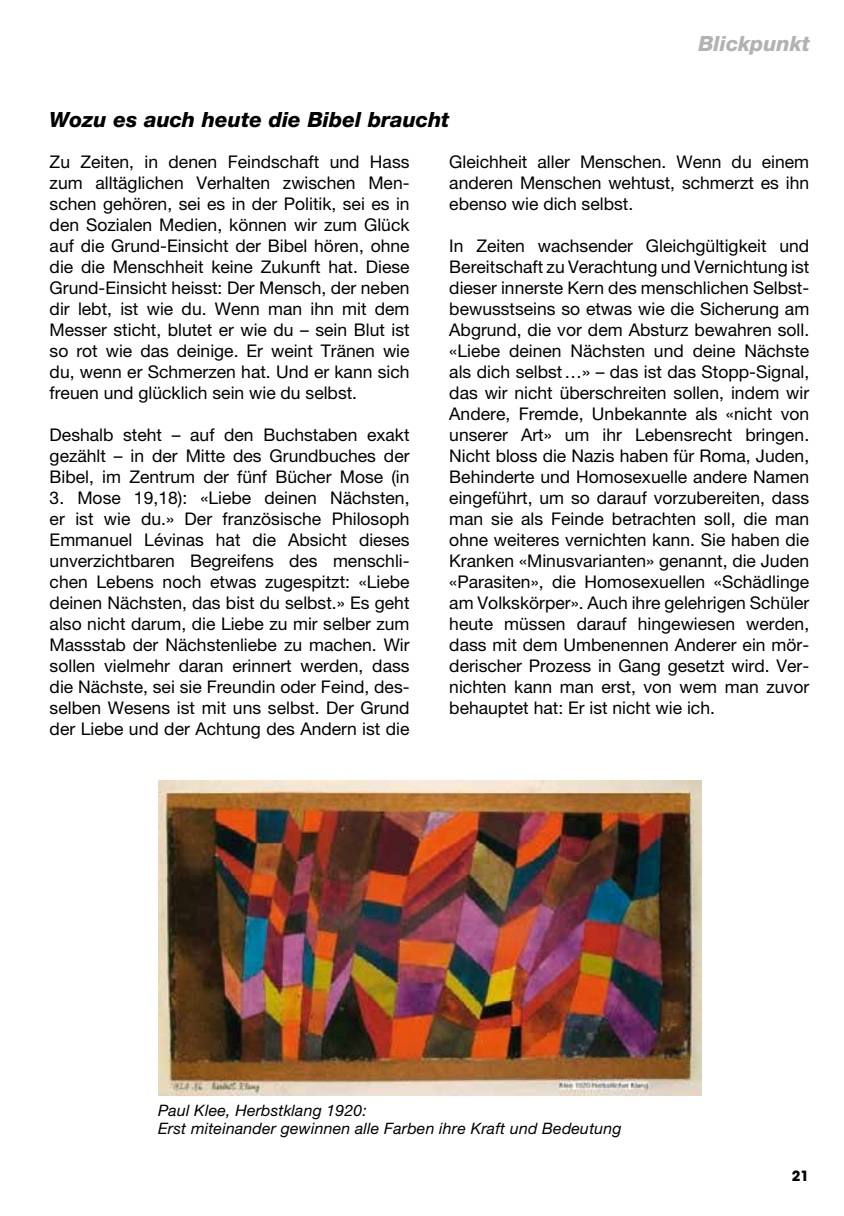
<style>
.page{position:relative;width:844px;height:1216px;background:#fff}
.page>*{position:absolute;margin:0;border:0;box-sizing:border-box;transform-origin:0 0}
.t1{font:italic 800 21px "Helvetica Neue LT Std";color:#000}
.t2{font:italic 800 21px "Helvetica Neue LT Std";color:#b3b2b2}
.t3{font:17.5px/21px "Helvetica Neue LT Std";color:#000;text-align:justify}
.t4{font:italic 15.75px/17.5px "Helvetica Neue LT Std";letter-spacing:.01em;color:#000}
.t5{font:700 14px "ITC Avant Garde Std";color:#000}
</style>
<div class="page">
<img style="left:158px;top:780px;width:543px;height:315px">
<p class="t1" style="left:50px;top:107px;width:401px">Wozu es auch heute die Bibel braucht</p>
<p class="t2" style="left:698px;top:31px;width:113px">Blickpunkt</p>
<p class="t3" style="left:50px;top:151px;width:361px">Zu Zeiten, in denen Feindschaft und Hass zum alltäglichen Verhalten zwischen Men&shy;schen gehören, sei es in der Politik, sei es in den Sozialen Medien, können wir zum Glück auf die Grund-Einsicht der Bibel hören, ohne die die Menschheit keine Zukunft hat. Diese Grund-Einsicht heisst: Der Mensch, der neben dir lebt, ist wie du. Wenn man ihn mit dem Messer sticht, blutet er wie du – sein Blut ist so rot wie das deinige. Er weint Tränen wie du, wenn er Schmerzen hat. Und er kann sich freuen und glücklich sein wie du selbst.</p>
<p class="t3" style="left:50px;top:424px;width:361px">Deshalb steht – auf den Buchstaben exakt gezählt – in der Mitte des Grundbuches der Bibel, im Zentrum der fünf Bücher Mose (in</p>
<p class="t3" style="left:50px;top:487px;width:361px">3. Mose 19,18): «Liebe deinen Nächsten, er ist wie du.» Der französische Philosoph Emmanuel Lévinas hat die Absicht dieses unverzichtbaren Begreifens des menschli&shy;chen Lebens noch etwas zugespitzt: «Liebe deinen Nächsten, das bist du selbst.» Es geht also nicht darum, die Liebe zu mir selber zum Massstab der Nächstenliebe zu machen. Wir sollen vielmehr daran erinnert werden, dass die Nächste, sei sie Freundin oder Feind, des&shy;selben Wesens ist mit uns selbst. Der Grund der Liebe und der Achtung des Andern ist die</p>
<p class="t3" style="left:449px;top:151px;width:361px">Gleichheit aller Menschen. Wenn du einem anderen Menschen wehtust, schmerzt es ihn ebenso wie dich selbst.</p>
<p class="t3" style="left:449px;top:235px;width:361px">In Zeiten wachsender Gleichgültigkeit und Bereitschaft zu Verachtung und Vernichtung ist dieser innerste Kern des menschlichen Selbst&shy;bewusstseins so etwas wie die Sicherung am Abgrund, die vor dem Absturz bewahren soll. «Liebe deinen Nächsten und deine Nächste als dich selbst…» – das ist das Stopp-Signal, das wir nicht überschreiten sollen, indem wir Andere, Fremde, Unbekannte als «nicht von unserer Art» um ihr Lebensrecht bringen.<br>Nicht bloss die Nazis haben für Roma, Juden, Behinderte und Homosexuelle andere Namen eingeführt, um so darauf vorzubereiten, dass man sie als Feinde betrachten soll, die man ohne weiteres vernichten kann. Sie haben die Kranken «Minusvarianten» genannt, die Juden «Parasiten», die Homosexuellen «Schädlinge am Volkskörper». Auch ihre gelehrigen Schüler heute müssen darauf hingewiesen werden, dass mit dem Umbenennen Anderer ein mör&shy;derischer Prozess in Gang gesetzt wird. Ver&shy;nichten kann man erst, von wem man zuvor behauptet hat: Er ist nicht wie ich.</p>
<p class="t4" style="left:158px;top:1101px;width:465px">Paul Klee, Herbstklang 1920:<br>Erst miteinander gewinnen alle Farben ihre Kraft und Bedeutung</p>
<p class="t5" style="left:791px;top:1166px;width:19px">21</p>
</div>
